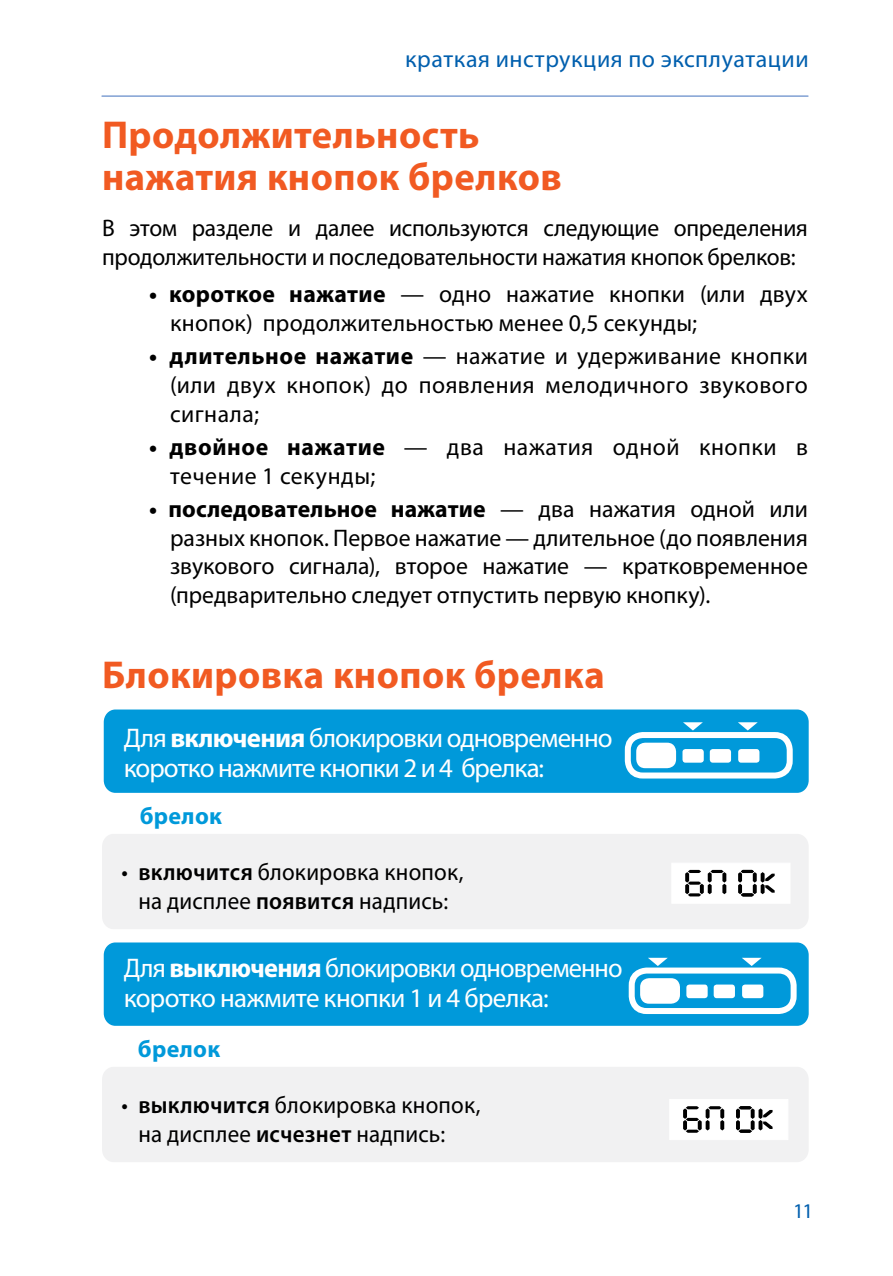
<style>
.page{position:relative;width:893px;height:1276px;background:#fff}
.page>*{position:absolute;margin:0;border:0;box-sizing:border-box;transform-origin:0 0}
.t1{font:700 39px/42px "Myriad Pro";letter-spacing:.01em;color:#f15a22}
.t2{font:27px/30px "Myriad Pro";letter-spacing:-.03em;color:#fff}
.t3{font:24px/28.8px "Myriad Pro";letter-spacing:.01em;color:#000}
.t4{font:24px/28.8px "Myriad Pro";letter-spacing:-.01em;color:#000}
.t5{font:24px/28.8px "Myriad Pro";letter-spacing:.01em;color:#000;text-align:center;scale:.96 1}
.t6{font:24px "Myriad Pro";letter-spacing:.02em;color:#005fae}
.t7{font:700 24px "Myriad Pro";letter-spacing:.015em;color:#0099da}
.t8{font:21px "Myriad Pro";color:#005fae}
.s1{font-weight:700}
.s2{font-weight:600}
</style>
<div class="page">
<hr style="left:102px;top:95px;width:706px;height:2px;background:#80a0d3">
<div style="left:102px;top:834px;width:707px;height:95px;background:#f1f1f2;border-radius:12px"></div>
<div style="left:104px;top:709px;width:705px;height:84px;background:#0099da;border-radius:12px"></div>
<div style="left:671px;top:862px;width:119px;height:41px;background:#fff"></div>
<svg style="left:738px;top:870px;width:37px;height:26px"></svg>
<svg style="left:685px;top:870px;width:41px;height:26px"></svg>
<div style="left:625px;top:732px;width:168px;height:46px;border:6px solid #fff;border-radius:15px"></div>
<div style="left:636px;top:742px;width:40px;height:26px;background:#fff;border-radius:9px"></div>
<div style="left:682px;top:749px;width:22px;height:13px;background:#fff;border-radius:3px"></div>
<div style="left:710px;top:749px;width:21px;height:13px;background:#fff;border-radius:3px"></div>
<div style="left:738px;top:749px;width:21px;height:13px;background:#fff;border-radius:3px"></div>
<svg style="left:683px;top:722px;width:20px;height:8px"></svg>
<svg style="left:738px;top:722px;width:20px;height:8px"></svg>
<div style="left:104px;top:942px;width:705px;height:83px;background:#0099da;border-radius:12px"></div>
<div style="left:102px;top:1066px;width:707px;height:96px;background:#f1f1f2;border-radius:12px"></div>
<div style="left:629px;top:967px;width:168px;height:47px;border:6px solid #fff;border-radius:15px"></div>
<div style="left:640px;top:978px;width:40px;height:25px;background:#fff;border-radius:9px"></div>
<div style="left:686px;top:984px;width:22px;height:14px;background:#fff;border-radius:3px"></div>
<div style="left:714px;top:984px;width:21px;height:14px;background:#fff;border-radius:3px"></div>
<div style="left:742px;top:984px;width:21px;height:14px;background:#fff;border-radius:3px"></div>
<svg style="left:648px;top:957px;width:20px;height:9px"></svg>
<svg style="left:742px;top:957px;width:20px;height:9px"></svg>
<div style="left:669px;top:1099px;width:119px;height:41px;background:#fff"></div>
<svg style="left:736px;top:1106px;width:36px;height:26px"></svg>
<svg style="left:683px;top:1106px;width:41px;height:26px"></svg>
<p class="t6" style="left:405px;top:44px;width:405px">краткая инструкция по эксплуатации</p>
<h1 class="t1" style="left:102px;top:113px;width:461px">Продолжительность нажатия кнопок брелков</h1>
<p class="t4" style="left:102px;top:213px;width:707px">В этом разделе и далее используются следующие определения продолжительности и последовательности нажатия кнопок брелков:</p>
<p class="t3" style="left:170px;top:279px;width:639px;text-indent:-21px"><span class="s1">• короткое нажатие</span> — одно нажатие кнопки (или двух кнопок) продолжительностью менее 0,5 секунды;</p>
<p class="t3" style="left:170px;top:341px;width:639px;text-align:justify;text-indent:-21px"><span class="s1">• длительное нажатие</span> — нажатие и удерживание кнопки (или двух кнопок) до появления мелодичного звукового сигнала;</p>
<p class="t3" style="left:170px;top:432px;width:639px;text-indent:-21px"><span class="s1">• двойное нажатие</span> — два нажатия одной кнопки в течение 1 секунды;</p>
<p class="t3" style="left:170px;top:494px;width:639px;text-align:justify;text-indent:-21px"><span class="s1">• последовательное нажатие</span> — два нажатия одной или разных кнопок. Первое нажатие — длительное (до появления звукового сигнала), второе нажатие — кратковременное (предварительно следует отпустить первую кнопку).</p>
<h1 class="t1" style="left:102px;top:652px;width:504px">Блокировка кнопок брелка</h1>
<p class="t2" style="left:124px;top:722px;width:490px">Для <span class="s1">включения</span> блокировки одновременно коротко нажмите кнопки 2 и 4 брелка:</p>
<p class="t7" style="left:140px;top:800px;width:84px">брелок</p>
<p class="t5" style="left:121px;top:857px;width:358px">• <span class="s2">включится</span> блокировка кнопок, на дисплее <span class="s2">появится</span> надпись:</p>
<p class="t2" style="left:124px;top:952px;width:500px">Для <span class="s1">выключения</span> блокировки одновременно коротко нажмите кнопки 1 и 4 брелка:</p>
<p class="t7" style="left:138px;top:1033px;width:84px">брелок</p>
<p class="t5" style="left:138px;top:1090px;width:358px;text-align:left;text-indent:-17px">• <span class="s2">выключится</span> блокировка кнопок, на дисплее <span class="s2">исчезнет</span> надпись:</p>
<p class="t8" style="left:793px;top:1197px;width:22px">11</p>
</div>
